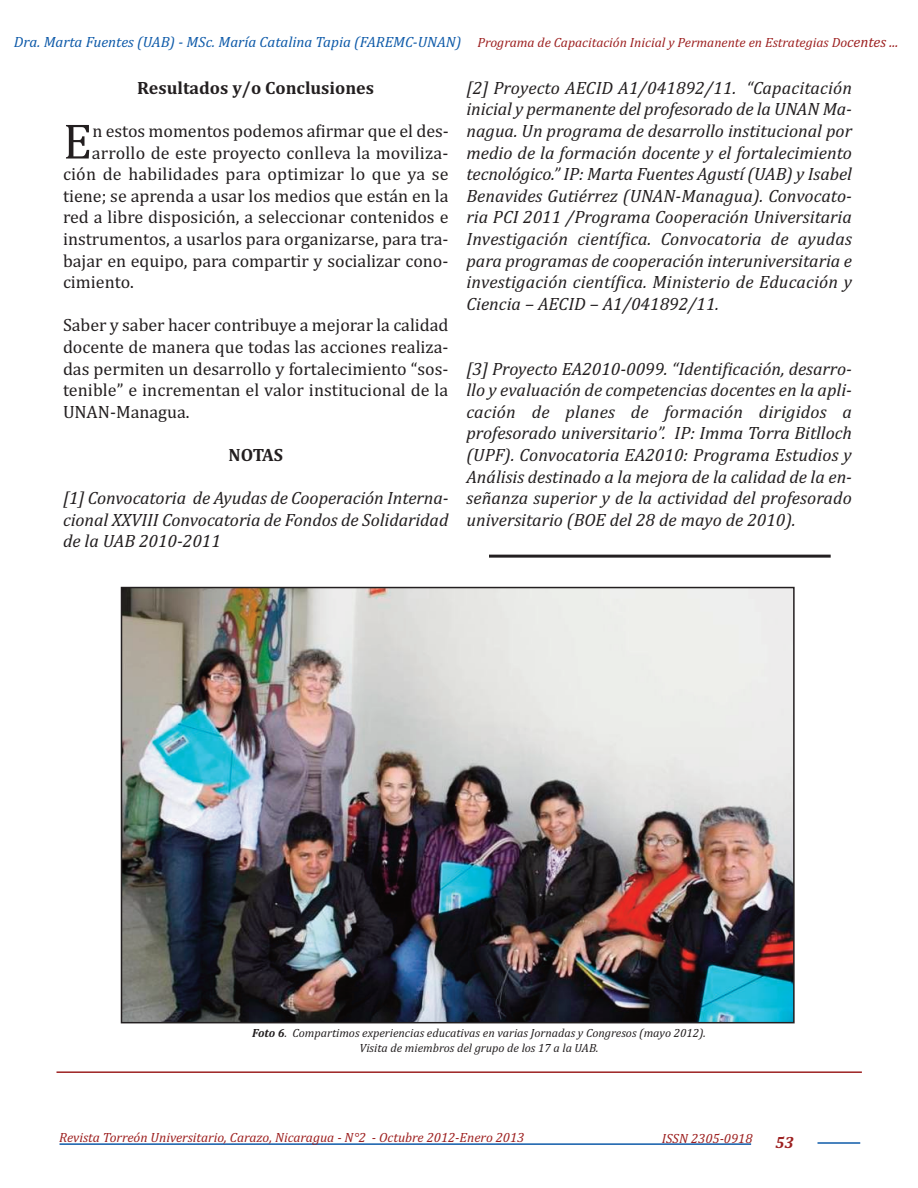
<style>
.page{position:relative;width:918px;height:1188px;background:#fff}
.page>*{position:absolute;margin:0;border:0;box-sizing:border-box;transform-origin:0 0}
.t1{font:50.4px "Cambria";color:#231f20}
.t2{font:italic 18px/21.6px "Cambria";color:#231f20;text-align:justify}
.t3{font:18px/21.6px "Cambria";color:#231f20;text-align:justify}
.t4{font:700 18px "Cambria";color:#231f20}
.t5{font:italic 700 16.5px "Cambria";color:#9d2121}
.t6{font:italic 15px "Cambria";color:#0e5aa9}
.t7{font:italic 13.5px "Cambria";color:#9d2121}
.t8{font:italic 12px/14.4px "Cambria";color:#231f20;text-align:center}
.s1{font-size:13.5px;color:#9d2121}
.s2{color:#9d2121}
.s3{font-weight:700}
</style>
<div class="page">
<hr style="left:57px;top:1071px;width:805px;height:2px;background:#9d2121">
<hr style="left:60px;top:1143px;width:691px;height:2px;background:#0e5aa9">
<hr style="left:818px;top:1142px;width:42px;height:2px;background:#0e5aa9">
<hr style="left:489px;top:555px;width:342px;height:3px;background:#231f20">
<img style="left:124px;top:590px;width:668px;height:430px">
<div style="left:121px;top:587px;width:674px;height:436px;border:2px solid #231f20"></div>
<p class="t6" style="left:14px;top:33px;width:886px">Dra. Marta Fuentes (UAB) - MSc. María Catalina Tapia (FAREMC-UNAN) <span class="s1">Programa de Capacitación Inicial y Permanente en Estrategias Do</span><span class="s2">centes ...</span></p>
<p class="t4" style="left:137px;top:77px;width:238px">Resultados y/o Conclusiones</p>
<h1 class="t1" style="left:63px;top:112px;width:30px">E</h1>
<p class="t3" style="left:92px;top:120px;width:358px">n estos momentos podemos afirmar que el des-</p>
<p class="t3" style="left:92px;top:142px;width:358px">arrollo de este proyecto conlleva la moviliza-</p>
<p class="t3" style="left:63px;top:163px;width:387px">ción de habilidades para optimizar lo que ya se</p>
<p class="t3" style="left:63px;top:185px;width:387px">tiene; se aprenda a usar los medios que están en la</p>
<p class="t3" style="left:63px;top:206px;width:387px">red a libre disposición, a seleccionar contenidos e</p>
<p class="t3" style="left:63px;top:228px;width:387px">instrumentos, a usarlos para organizarse, para tra-</p>
<p class="t3" style="left:63px;top:250px;width:387px">bajar en equipo, para compartir y socializar cono-</p>
<p class="t3" style="left:63px;top:271px;width:72px">cimiento.</p>
<p class="t3" style="left:63px;top:314px;width:387px">Saber y saber hacer contribuye a mejorar la calidad docente de manera que todas las acciones realiza&shy;das permiten un desarrollo y fortalecimiento “sos&shy;tenible” e incrementan el valor institucional de la UNAN-Managua.</p>
<p class="t4" style="left:228px;top:444px;width:56px">NOTAS</p>
<p class="t2" style="left:63px;top:487px;width:387px">[1] Convocatoria de Ayudas de Cooperación Interna&shy;cional XXVIII Convocatoria de Fondos de Solidaridad de la UAB 2010-2011</p>
<p class="t2" style="left:467px;top:77px;width:387px">[2] Proyecto AECID A1/041892/11. “Capacitación inicial y permanente del profesorado de la UNAN Ma&shy;nagua. Un programa de desarrollo institucional por medio de la formación docente y el fortalecimiento tecnológico.” IP: Marta Fuentes Agustí (UAB) y Isabel Benavides Gutiérrez (UNAN-Managua). Convocato&shy;ria PCI 2011 /Programa Cooperación Universitaria Investigación científica. Convocatoria de ayudas para programas de cooperación interuniversitaria e investigación científica. Ministerio de Educación y Ciencia – AECID – A1/041892/11.</p>
<p class="t2" style="left:467px;top:358px;width:387px">[3] Proyecto EA2010-0099. “Identificación, desarro&shy;llo y evaluación de competencias docentes en la apli&shy;cación de planes de formación dirigidos a profesorado universitario”. IP: Imma Torra Bitlloch (UPF). Convocatoria EA2010: Programa Estudios y Análisis destinado a la mejora de la calidad de la en&shy;señanza superior y de la actividad del profesorado universitario (BOE del 28 de mayo de 2010).</p>
<p class="t8" style="left:252px;top:1026px;width:455px"><span class="s3">Foto 6</span>. Compartimos experiencias educativas en varias Jornadas y Congresos (mayo 2012).<br>Visita de miembros del grupo de los 17 a la UAB.</p>
<p class="t7" style="left:59px;top:1129px;width:467px">Revista Torreón Universitario, Carazo, Nicaragua - N°2 - Octubre 2012-Enero 2013</p>
<p class="t7" style="left:662px;top:1130px;width:92px">ISSN 2305-0918</p>
<p class="t5" style="left:775px;top:1133px;width:20px">53</p>
</div>
